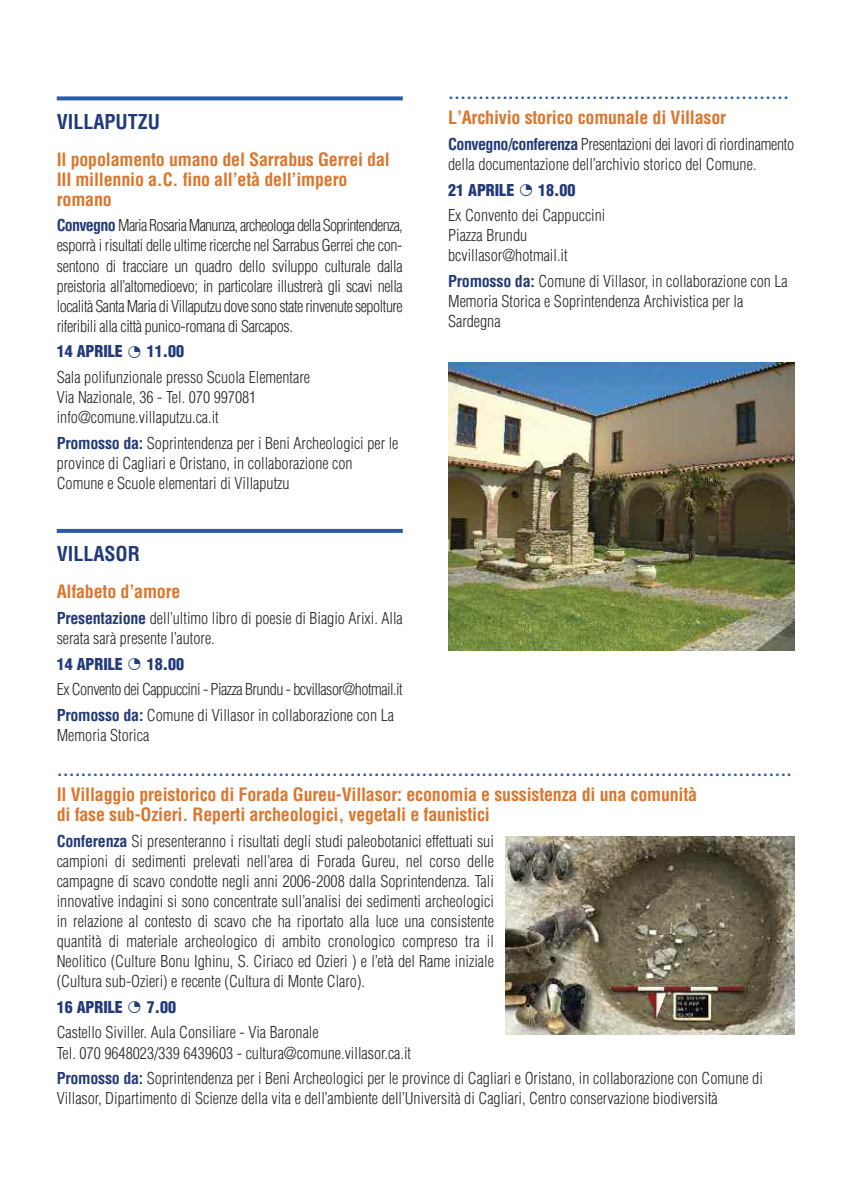
<style>
.page{position:relative;width:851px;height:1191px;background:#fff}
.page>*{position:absolute;margin:0;border:0;box-sizing:border-box;transform-origin:0 0}
.t1{font:700 condensed 20px "Helvetica";color:#223a79}
.t2{font:700 condensed 18px/20px "Helvetica";letter-spacing:-.01em;color:#da762e}
.t3{font:700 condensed 18px "Helvetica";color:#295ba7}
.t4{font:300 condensed 16px/20px "Helvetica";color:#272627}
.t5{font:300 condensed 16px/25.6px "Helvetica";letter-spacing:-.03em;color:#272627}
.s1{font-weight:700;color:#223a79}
.s2{font-weight:900;color:#223a79}
.s3{color:#223a79}
</style>
<div class="page">
<svg style="left:57px;top:96px;width:346px;height:4px"></svg>
<svg style="left:57px;top:529px;width:346px;height:4px"></svg>
<img style="left:506px;top:836px;width:288px;height:198px">
<img style="left:448px;top:362px;width:346px;height:288px">
<p class="t1" style="left:57px;top:110px;width:105px">VILLAPUTZU</p>
<p class="t2" style="left:57px;top:150px;width:335px">Il popolamento umano del Sarrabus Gerrei dal<br>III millennio a.C. fino all’età dell’impero romano</p>
<p class="t4" style="left:57px;top:216px;width:347px;text-align:justify"><span class="s1">Convegno</span> Maria Rosaria Manunza, archeologa della Soprintendenza, esporrà i risultati delle ultime ricerche nel Sarrabus Gerrei che con&shy;sentono di tracciare un quadro dello sviluppo culturale dalla preistoria all’altomedioevo; in particolare illustrerà gli scavi nella località Santa Maria di Villaputzu dove sono state rinvenute sepolture riferibili alla città punico-romana di Sarcapos.</p>
<p class="t4" style="left:57px;top:339px;width:255px;line-height:25.6px"><span class="s2">14 APRILE</span> <span class="s3">◔</span> <span class="s2">11.00<br></span>Sala polifunzionale presso Scuola Elementare</p>
<p class="t4" style="left:57px;top:387px;width:201px">Via Nazionale, 36 - Tel. 070 997081 info@comune.villaputzu.ca.it</p>
<p class="t4" style="left:57px;top:433px;width:343px"><span class="s1">Promosso da:</span> Soprintendenza per i Beni Archeologici per le province di Cagliari e Oristano, in collaborazione con<br>Comune e Scuole elementari di Villaputzu</p>
<p class="t1" style="left:57px;top:542px;width:85px">VILLASOR</p>
<p class="t2" style="left:57px;top:582px;width:125px">Alfabeto d’amore</p>
<p class="t4" style="left:57px;top:608px;width:347px"><span class="s1">Presentazione</span> dell’ultimo libro di poesie di Biagio Arixi. Alla serata sarà presente l’autore.</p>
<p class="t5" style="left:57px;top:651px;width:347px"><span class="s2">14 APRILE</span> <span class="s3">◔</span> <span class="s2">18.00<br></span>Ex Convento dei Cappuccini - Piazza Brundu - bcvillasor@hotmail.it<br><span class="s1">Promosso da:</span> Comune di Villasor in collaborazione con La</p>
<p class="t4" style="left:57px;top:725px;width:94px">Memoria Storica</p>
<p class="t3" style="left:448px;top:82px;width:342px">.........................................................</p>
<p class="t2" style="left:448px;top:108px;width:279px">L’Archivio storico comunale di Villasor</p>
<p class="t4" style="left:448px;top:134px;width:347px"><span class="s1">Convegno/conferenza</span> Presentazioni dei lavori di riordinamento della documentazione dell’archivio storico del Comune.</p>
<p class="t4" style="left:448px;top:177px;width:159px;line-height:25.6px"><span class="s2">21 APRILE</span> <span class="s3">◔</span> <span class="s2">18.00<br></span>Ex Convento dei Cappuccini</p>
<p class="t4" style="left:448px;top:226px;width:121px">Piazza Brundu bcvillasor@hotmail.it</p>
<p class="t4" style="left:448px;top:271px;width:341px"><span class="s1">Promosso da:</span> Comune di Villasor, in collaborazione con La<br>Memoria Storica e Soprintendenza Archivistica per la<br>Sardegna</p>
<p class="t3" style="left:57px;top:759px;width:737px">...........................................................................................................................</p>
<p class="t2" style="left:57px;top:785px;width:642px">Il Villaggio preistorico di Forada Gureu-Villasor: economia e sussistenza di una comunità di fase sub-Ozieri. Reperti archeologici, vegetali e faunistici</p>
<p class="t4" style="left:57px;top:831px;width:438px;text-align:justify"><span class="s1">Conferenza</span> Si presenteranno i risultati degli studi paleobotanici effettuati sui campioni di sedimenti prelevati nell’area di Forada Gureu, nel corso delle campagne di scavo condotte negli anni 2006-2008 dalla Soprintendenza. Tali innovative indagini si sono concentrate sull’analisi dei sedimenti archeologici in relazione al contesto di scavo che ha riportato alla luce una consistente quantità di materiale archeologico di ambito cronologico compreso tra il Neolitico (Culture Bonu Ighinu, S. Ciriaco ed Ozieri ) e l’età del Rame iniziale (Cultura sub-Ozieri) e recente (Cultura di Monte Claro).</p>
<p class="t4" style="left:57px;top:994px;width:263px;line-height:25.6px"><span class="s2">16 APRILE</span> <span class="s3">◔</span> <span class="s2">7.00<br></span>Castello Siviller. Aula Consiliare - Via Baronale</p>
<p class="t4" style="left:57px;top:1040px;width:707px;line-height:25.6px">Tel. 070 9648023/339 6439603 - cultura@comune.villasor.ca.it<br><span class="s1">Promosso da:</span> Soprintendenza per i Beni Archeologici per le province di Cagliari e Oristano, in collaborazione con Comune di</p>
<p class="t4" style="left:57px;top:1088px;width:662px">Villasor, Dipartimento di Scienze della vita e dell’ambiente dell’Università di Cagliari, Centro conservazione biodiversità</p>
</div>
